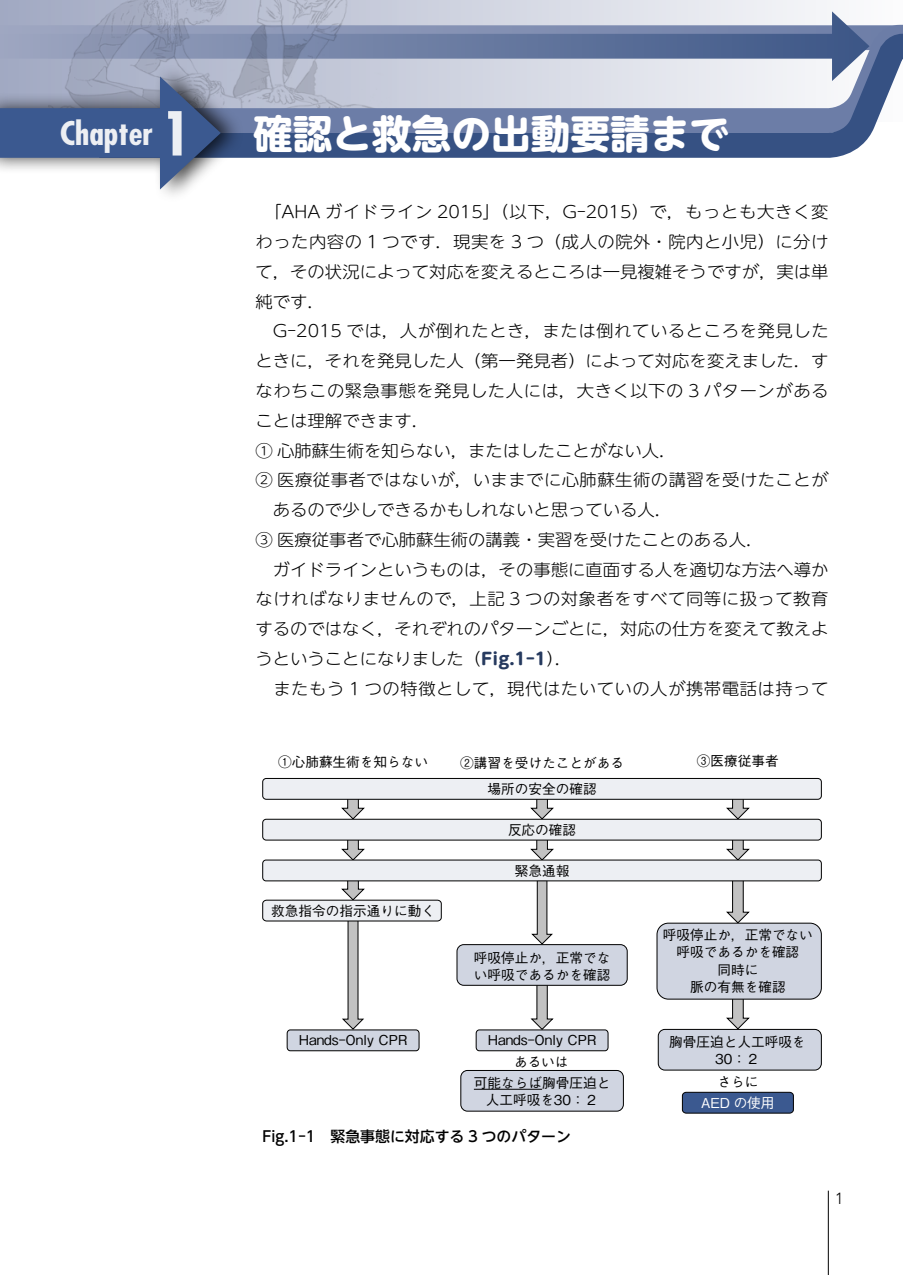
<style>
.page{position:relative;width:903px;height:1275px;background:#fff}
.page>*{position:absolute;margin:0;border:0;box-sizing:border-box;transform-origin:0 0}
.t1{font:700 39.73px "UD Shin M Go Pr 6";color:#fff}
.t2{font:700 condensed 31.85px "Futura";color:#edeff3;scale:1.05 1}
.t3{font:300 16.45px "UD Shin M Go Pr 6";color:#000;scale:1.05 1}
.t4{font:300 16.45px "UD Shin M Go Pr 6";letter-spacing:.03em;color:#000;scale:1.05 1}
.t5{font:300 16.45px "UD Shin M Go Pr 6";letter-spacing:.025em;color:#000;scale:1.05 1}
.t6{font:300 16.45px "UD Shin M Go Pr 6";letter-spacing:.04em;color:#000;scale:1.05 1}
.t7{font:300 16.1px "Avenir";color:#000}
.t8{font:500 14.88px "UD Shin Go NT Pr 6";color:#000}
.t9{font:500 13.65px/17.3px "Gothic BBB Pro";color:#000;text-align:center}
.t10{font:500 13.65px "Gothic BBB Pro";color:#fff}
.s1{font-size:58.98px}
.s2{font-weight:700;color:#263a5f}
</style>
<div class="page">
<hr style="left:828px;top:1191px;width:1px;height:84px;background:#000">
<div style="left:0;top:0;width:903px;height:122px;background:#a0a8c2"></div>
<svg style="left:99px;top:0;width:804px;height:21px;background:#d0d4e0"></svg>
<svg style="left:74px;top:21px;width:829px;height:137px;background:#8a98b6"></svg>
<div style="left:0;top:63px;width:245px;height:140px;background:#000;opacity:.75"></div>
<div style="left:0;top:108px;width:179px;height:50px;background:#3b5990"></div>
<svg style="left:160px;top:76px;width:61px;height:113px"></svg>
<svg style="left:341px;top:800px;width:24px;height:19px"></svg>
<svg style="left:341px;top:840px;width:24px;height:20px"></svg>
<svg style="left:341px;top:881px;width:24px;height:19px"></svg>
<svg style="left:342px;top:921px;width:23px;height:108px"></svg>
<svg style="left:530px;top:800px;width:24px;height:19px"></svg>
<svg style="left:530px;top:840px;width:24px;height:20px"></svg>
<svg style="left:531px;top:881px;width:22px;height:63px"></svg>
<svg style="left:726px;top:800px;width:24px;height:19px"></svg>
<svg style="left:726px;top:840px;width:24px;height:20px"></svg>
<svg style="left:726px;top:881px;width:24px;height:42px"></svg>
<svg style="left:726px;top:999px;width:24px;height:30px"></svg>
<svg style="left:531px;top:986px;width:23px;height:43px"></svg>
<div style="left:263px;top:778px;width:558px;height:21px;background:#edeff3;border-radius:4px"></div>
<div style="left:262px;top:778px;width:560px;height:22px;border:1px solid #000;border-radius:4px"></div>
<div style="left:263px;top:819px;width:558px;height:21px;background:#edeff3;border-radius:4px"></div>
<div style="left:262px;top:819px;width:560px;height:21px;border:1px solid #000;border-radius:4px"></div>
<div style="left:263px;top:860px;width:558px;height:21px;background:#edeff3;border-radius:3px"></div>
<div style="left:262px;top:860px;width:560px;height:21px;border:1px solid #000;border-radius:3px"></div>
<div style="left:263px;top:900px;width:178px;height:21px;background:#edeff3;border-radius:4px"></div>
<div style="left:262px;top:900px;width:180px;height:21px;border:1px solid #000;border-radius:4px"></div>
<div style="left:457px;top:945px;width:170px;height:40px;background:#d0d5e1;border-radius:7px"></div>
<div style="left:457px;top:944px;width:170px;height:42px;border:1px solid #000;border-radius:7px"></div>
<div style="left:287px;top:1030px;width:132px;height:21px;background:#d0d5e1;border-radius:3px"></div>
<div style="left:287px;top:1029px;width:132px;height:22px;border:1px solid #000;border-radius:3px"></div>
<div style="left:461px;top:1070px;width:162px;height:41px;background:#d0d5e1;border-radius:7px"></div>
<div style="left:460px;top:1070px;width:164px;height:41px;border:1px solid #000;border-radius:7px"></div>
<div style="left:657px;top:923px;width:164px;height:76px;background:#d0d5e1;border-radius:11px"></div>
<div style="left:657px;top:923px;width:165px;height:76px;border:1px solid #000;border-radius:11px"></div>
<div style="left:658px;top:1029px;width:163px;height:41px;background:#d0d5e1;border-radius:7px"></div>
<div style="left:658px;top:1029px;width:164px;height:41px;border:1px solid #000;border-radius:7px"></div>
<div style="left:476px;top:1030px;width:132px;height:21px;background:#d0d5e1;border-radius:3px"></div>
<div style="left:476px;top:1029px;width:132px;height:22px;border:1px solid #000;border-radius:3px"></div>
<div style="left:682px;top:1092px;width:111px;height:21px;background:#3b5990;border-radius:4px"></div>
<div style="left:682px;top:1092px;width:112px;height:21px;border:1px solid #000;border-radius:4px"></div>
<hr style="left:474px;top:1089px;width:68px;height:1px;background:#000">
<h2 class="t2" style="left:60px;top:113px;width:127px">Chapter <span class="s1">1</span></h2>
<h1 class="t1" style="left:253px;top:99px;width:478px">確認と救急の出動要請まで</h1>
<p class="t6" style="left:255px;top:199px;width:547px">　「AHA ガイドライン 2015」（以下，G-2015）で，もっとも大きく変</p>
<p class="t5" style="left:255px;top:228px;width:547px">わった内容の 1 つです．現実を 3 つ（成人の院外・院内と小児）に分け</p>
<p class="t3" style="left:255px;top:258px;width:547px">て，その状況によって対応を変えるところは一見複雑そうですが，実は単</p>
<p class="t3" style="left:255px;top:288px;width:68px">純です．</p>
<p class="t4" style="left:255px;top:318px;width:547px">　G-2015 では，人が倒れたとき，または倒れているところを発見した</p>
<p class="t3" style="left:255px;top:348px;width:547px">ときに，それを発見した人（第一発見者）によって対応を変えました．す</p>
<p class="t4" style="left:255px;top:377px;width:547px">なわちこの緊急事態を発見した人には，大きく以下の 3 パターンがある</p>
<p class="t3" style="left:255px;top:407px;width:167px">ことは理解できます．</p>
<p class="t3" style="left:255px;top:437px;width:402px">① 心肺蘇生術を知らない，またはしたことがない人．</p>
<p class="t5" style="left:255px;top:467px;width:547px">② 医療従事者ではないが，いままでに心肺蘇生術の講習を受けたことが</p>
<p class="t3" style="left:273px;top:496px;width:382px">あるので少しできるかもしれないと思っている人．</p>
<p class="t3" style="left:255px;top:526px;width:485px">③ 医療従事者で心肺蘇生術の講義・実習を受けたことのある人．</p>
<p class="t3" style="left:255px;top:556px;width:547px">　ガイドラインというものは，その事態に直面する人を適切な方法へ導か</p>
<p class="t4" style="left:255px;top:586px;width:547px">なければなりませんので，上記 3 つの対象者をすべて同等に扱って教育</p>
<p class="t3" style="left:255px;top:615px;width:547px">するのではなく，それぞれのパターンごとに，対応の仕方を変えて教えよ</p>
<p class="t3" style="left:255px;top:645px;width:303px">うということになりました（<span class="s2">Fig.1-1</span>）．</p>
<p class="t4" style="left:255px;top:675px;width:547px">　またもう 1 つの特徴として，現代はたいていの人が携帯電話は持って</p>
<p class="t9" style="left:278px;top:752px;width:152px">①心肺蘇生術を知らない</p>
<p class="t9" style="left:460px;top:752px;width:165px">②講習を受けたことがある</p>
<p class="t9" style="left:697px;top:750px;width:83px">③医療従事者</p>
<p class="t9" style="left:487px;top:779px;width:111px">場所の安全の確認</p>
<p class="t9" style="left:271px;top:900px;width:165px">救急指令の指示通りに動く</p>
<p class="t9" style="left:299px;top:1029px;width:110px">Hands-Only CPR</p>
<p class="t9" style="left:508px;top:819px;width:70px">反応の確認</p>
<p class="t9" style="left:515px;top:860px;width:56px">緊急通報</p>
<p class="t9" style="left:474px;top:947px;width:138px;text-align:left">呼吸停止か，正常でない呼吸であるかを確認</p>
<p class="t9" style="left:488px;top:1029px;width:110px">Hands-Only CPR</p>
<p class="t9" style="left:514px;top:1051px;width:56px">あるいは</p>
<p class="t9" style="left:474px;top:1072px;width:138px">可能ならば胸骨圧迫と人工呼吸を30：２</p>
<p class="t8" style="left:262px;top:1124px;width:310px">Fig.1-1　緊急事態に対応する 3 つのパターン</p>
<p class="t9" style="left:663px;top:924px;width:152px">呼吸停止か，正常でない呼吸であるかを確認<br>同時に<br>脈の有無を確認</p>
<p class="t9" style="left:669px;top:1031px;width:138px">胸骨圧迫と人工呼吸を<br>30：２</p>
<p class="t9" style="left:717px;top:1072px;width:42px">さらに</p>
<p class="t10" style="left:701px;top:1092px;width:75px">AED の使用</p>
<p class="t7" style="left:835px;top:1189px;width:10px">1</p>
</div>
